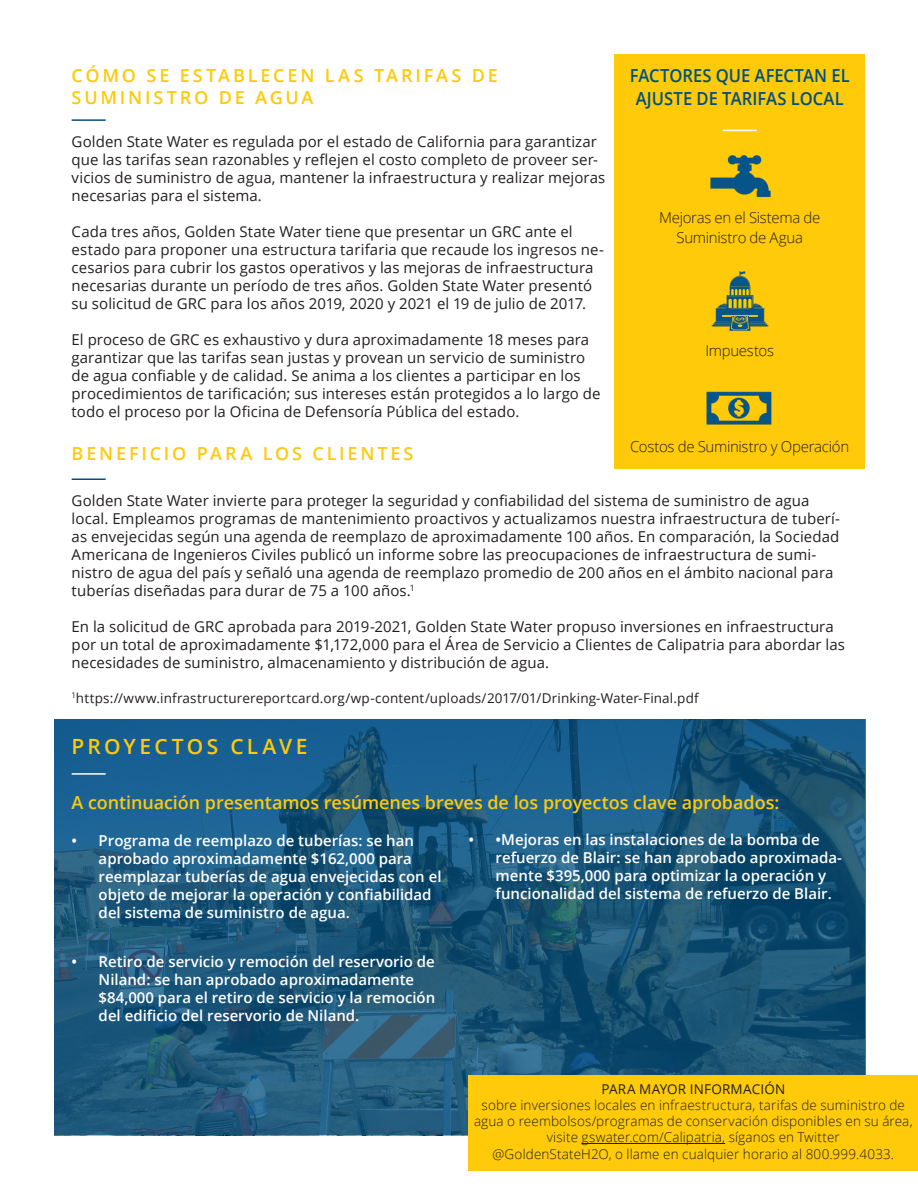
<style>
.page{position:relative;width:918px;height:1188px;background:#fff}
.page>*{position:absolute;margin:0;border:0;box-sizing:border-box;transform-origin:0 0}
.Header_-_Align_Left{font:600 21px "Open Sans";letter-spacing:.15em;color:#feca0a}
.Header_-_Align_Left-2{font:600 18px "Open Sans";letter-spacing:.155em;color:#feca0a}
.Pull_Text{font:600 18px "Open Sans";letter-spacing:-.005em;color:#feca0a}
.Header_-_Align_Cente{font:600 18px "Open Sans";color:#004f7f;scale:.92 1}
.Pull_Text-2{font:15px/18px "Open Sans";letter-spacing:.005em;color:#231f20}
.t1{font:600 15px/18px "Open Sans";color:#fff}
.Pull_Text-3{font:300 15px "Open Sans";letter-spacing:-.02em;color:#231f20}
.Pull_Text-4{font:300 13.5px/16.2px "Open Sans";letter-spacing:.01em;color:#231f20;text-align:center}
.Pull_Text-5{font:13.5px "Open Sans";letter-spacing:.01em;color:#231f20}
</style>
<div class="page">
<svg style="left:54px;top:720px;width:811px;height:415px;background:#1a577c"></svg>
<div style="left:615px;top:54px;width:250px;height:415px;background:#feca0a"></div>
<hr style="left:723px;top:130px;width:34px;height:1px;background:#fff">
<hr style="left:72px;top:773px;width:34px;height:2px;background:#fff">
<img style="left:710px;top:155px;width:61px;height:43px">
<img style="left:711px;top:271px;width:58px;height:60px">
<img style="left:706px;top:391px;width:66px;height:34px">
<hr style="left:72px;top:478px;width:34px;height:2px;background:#004f7f">
<hr style="left:72px;top:119px;width:34px;height:2px;background:#004f7f">
<div style="left:469px;top:1075px;width:449px;height:95px;background:#feca0a"></div>
<hr style="left:582px;top:1143px;width:143px;height:1px;background:#231f20">
<p class="Header_-_Align_Left-2" style="left:72px;top:64px;width:428px">CÓMO SE ESTABLECEN LAS TARIFAS DE</p>
<p class="Header_-_Align_Left-2" style="left:72px;top:85px;width:243px">SUMINISTRO DE AGUA</p>
<p class="Pull_Text-2" style="left:72px;top:133px;width:535px">Golden State Water es regulada por el estado de California para garantizar que las tarifas sean razonables y reflejen el costo completo de proveer ser&shy;vicios de suministro de agua, mantener la infraestructura y realizar mejoras necesarias para el sistema.</p>
<p class="Pull_Text-2" style="left:72px;top:223px;width:534px">Cada tres años, Golden State Water tiene que presentar un GRC ante el estado para proponer una estructura tarifaria que recaude los ingresos ne&shy;cesarios para cubrir los gastos operativos y las mejoras de infraestructura necesarias durante un período de tres años. Golden State Water presentó su solicitud de GRC para los años 2019, 2020 y 2021 el 19 de julio de 2017.</p>
<p class="Pull_Text-2" style="left:72px;top:331px;width:530px">El proceso de GRC es exhaustivo y dura aproximadamente 18 meses para garantizar que las tarifas sean justas y provean un servicio de suministro de agua confiable y de calidad. Se anima a los clientes a participar en los procedimientos de tarificación; sus intereses están protegidos a lo largo de todo el proceso por la Oficina de Defensoría Pública del estado.</p>
<p class="Header_-_Align_Left-2" style="left:72px;top:441px;width:343px">BENEFICIO PARA LOS CLIENTES</p>
<p class="Header_-_Align_Cente" style="left:630px;top:64px;width:240px">FACTORES QUE AFECTAN EL</p>
<p class="Header_-_Align_Cente" style="left:636px;top:86px;width:228px">AJUSTE DE TARIFAS LOCAL</p>
<p class="Pull_Text-3" style="left:659px;top:207px;width:163px">Mejoras en el Sistema de</p>
<p class="Pull_Text-3" style="left:677px;top:227px;width:128px">Suministro de Agua</p>
<p class="Pull_Text-3" style="left:705px;top:340px;width:70px">Impuestos</p>
<p class="Pull_Text-3" style="left:630px;top:436px;width:220px">Costos de Suministro y Operación</p>
<p class="Pull_Text-2" style="left:72px;top:492px;width:770px">Golden State Water invierte para proteger la seguridad y confiabilidad del sistema de suministro de agua local. Empleamos programas de mantenimiento proactivos y actualizamos nuestra infraestructura de tuberí&shy;as envejecidas según una agenda de reemplazo de aproximadamente 100 años. En comparación, la Sociedad Americana de Ingenieros Civiles publicó un informe sobre las preocupaciones de infraestructura de sumi&shy;nistro de agua del país y señaló una agenda de reemplazo promedio de 200 años en el ámbito nacional para tuberías diseñadas para durar de 75 a 100 años.<sup>1</sup></p>
<p class="Pull_Text-2" style="left:72px;top:618px;width:775px">En la solicitud de GRC aprobada para 2019-2021, Golden State Water propuso inversiones en infraestructura por un total de aproximadamente $1,172,000 para el Área de Servicio a Clientes de Calipatria para abordar las necesidades de suministro, almacenamiento y distribución de agua.</p>
<p class="Pull_Text-5" style="left:72px;top:689px;width:629px"><sup>1</sup>https://www.infrastructurereportcard.org/wp-content/uploads/2017/01/Drinking-Water-Final.pdf</p>
<p class="Header_-_Align_Left" style="left:72px;top:732px;width:237px">PROYECTOS CLAVE</p>
<p class="Pull_Text" style="left:72px;top:791px;width:709px">A continuación presentamos resúmenes breves de los proyectos clave aprobados:</p>
<p class="t1" style="left:99px;top:831px;width:344px;text-indent:-27px">• Programa de reemplazo de tuberías: se han aprobado aproximadamente $162,000 para reemplazar tuberías de agua envejecidas con el objeto de mejorar la operación y confiabilidad del sistema de suministro de agua.</p>
<p class="t1" style="left:99px;top:953px;width:338px;text-indent:-27px">• Retiro de servicio y remoción del reservorio de Niland: se han aprobado aproximadamente $84,000 para el retiro de servicio y la remoción del edificio del reservorio de Niland.</p>
<p class="t1" style="left:496px;top:831px;width:348px;text-indent:-27px">• •Mejoras en las instalaciones de la bomba de refuerzo de Blair: se han aprobado aproximada&shy;mente $395,000 para optimizar la operación y funcionalidad del sistema de refuerzo de Blair.</p>
<p class="Pull_Text-5" style="left:601px;top:1080px;width:185px">PARA MAYOR INFORMACIÓN</p>
<p class="Pull_Text-4" style="left:474px;top:1097px;width:440px">sobre inversiones locales en infraestructura, tarifas de suministro de agua o reembolsos/programas de conservación disponibles en su área, visite gswater.com/Calipatria, síganos en Twitter</p>
<p class="Pull_Text-4" style="left:492px;top:1145px;width:403px">@GoldenStateH2O, o llame en cualquier horario al 800.999.4033.</p>
</div>
